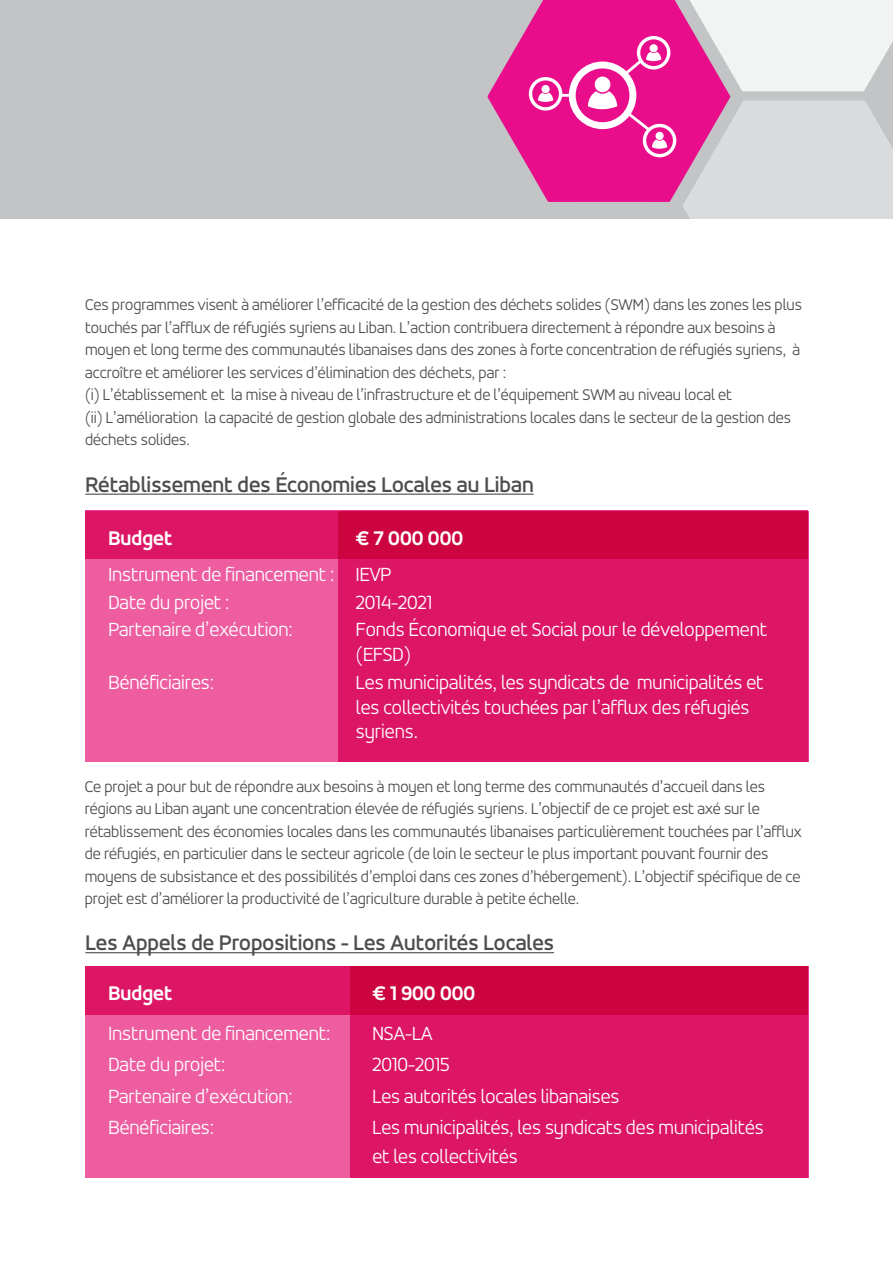
<style>
.page{position:relative;width:893px;height:1263px;background:#fff}
.page>*{position:absolute;margin:0;border:0;box-sizing:border-box;transform-origin:0 0}
.t1{font:500 22.5px "Accord Alt";letter-spacing:.005em;color:#4d4d4f}
.t2{font:700 21px "Accord Alt";color:#fff}
.t3{font:300 20.25px/24.8px "Accord Alt";color:#fff}
.t4{font:300 16.5px/22.5px "Accord Alt";color:#4d4d4f}
</style>
<div class="page">
<div style="left:0;top:0;width:893px;height:218px;background:#c2c4c6"></div>
<svg style="left:487px;top:0;width:243px;height:202px;fill:#e90c8b"></svg>
<svg style="left:682px;top:0;width:211px;height:91px;background:#ecd8e4"></svg>
<svg style="left:683px;top:101px;width:210px;height:118px;background:#d9c8d3"></svg>
<svg style="left:529px;top:36px;width:147px;height:121px;background:#ed3ba1"></svg>
<div style="left:541px;top:85px;width:9px;height:8px;background:#fff;border-radius:50%"></div>
<div style="left:85px;top:511px;width:723px;height:250px;background:#ed5da0"></div>
<div style="left:85px;top:966px;width:723px;height:211px;background:#ed5da0"></div>
<div style="left:85px;top:511px;width:723px;height:48px;background:#dc1565"></div>
<div style="left:85px;top:966px;width:723px;height:48px;background:#dc1565"></div>
<hr style="left:85px;top:494px;width:449px;height:1px;background:#4d4d4f">
<hr style="left:85px;top:952px;width:469px;height:1px;background:#4d4d4f">
<svg style="left:338px;top:511px;width:470px;height:250px;background:#d8115d"></svg>
<svg style="left:350px;top:966px;width:458px;height:211px;background:#d8115c"></svg>
<p class="t4" style="left:85px;top:293px;width:718px">Ces programmes visent à améliorer l’efficacité de la gestion des déchets solides (SWM) dans les zones les plus touchés par l’afflux de réfugiés syriens au Liban. L’action contribuera directement à répondre aux besoins à moyen et long terme des communautés libanaises dans des zones à forte concentration de réfugiés syriens, à accroître et améliorer les services d’élimination des déchets, par :<br>(i) L’établissement et la mise à niveau de l’infrastructure et de l’équipement SWM au niveau local et<br>(ii) L’amélioration la capacité de gestion globale des administrations locales dans le secteur de la gestion des déchets solides.</p>
<h1 class="t1" style="left:85px;top:471px;width:450px">Rétablissement des Économies Locales au Liban</h1>
<p class="t2" style="left:108px;top:526px;width:65px">Budget</p>
<p class="t2" style="left:356px;top:526px;width:109px">€ 7 000 000</p>
<p class="t3" style="left:108px;top:560px;width:284px;line-height:27.8px">Instrument de financement : IEVP<br>Date du projet :</p>
<p class="t3" style="left:356px;top:590px;width:78px">2014-2021</p>
<p class="t3" style="left:108px;top:617px;width:186px">Partenaire d’exécution:</p>
<p class="t3" style="left:356px;top:617px;width:413px">Fonds Économique et Social pour le développement (EFSD)</p>
<p class="t3" style="left:108px;top:670px;width:107px">Bénéficiaires:</p>
<p class="t3" style="left:356px;top:670px;width:409px">Les municipalités, les syndicats de municipalités et les collectivités touchées par l’afflux des réfugiés syriens.</p>
<p class="t4" style="left:85px;top:775px;width:719px">Ce projet a pour but de répondre aux besoins à moyen et long terme des communautés d’accueil dans les régions au Liban ayant une concentration élevée de réfugiés syriens. L’objectif de ce projet est axé sur le rétablissement des économies locales dans les communautés libanaises particulièrement touchées par l’afflux de réfugiés, en particulier dans le secteur agricole (de loin le secteur le plus important pouvant fournir des moyens de subsistance et des possibilités d’emploi dans ces zones d’hébergement). L’objectif spécifique de ce projet est d’améliorer la productivité de l’agriculture durable à petite échelle.</p>
<h1 class="t1" style="left:85px;top:930px;width:470px">Les Appels de Propositions - Les Autorités Locales</h1>
<p class="t2" style="left:108px;top:981px;width:65px">Budget</p>
<p class="t2" style="left:372px;top:981px;width:104px">€ 1 900 000</p>
<p class="t3" style="left:108px;top:1021px;width:223px">Instrument de financement:</p>
<p class="t3" style="left:372px;top:1021px;width:62px">NSA-LA</p>
<p class="t3" style="left:108px;top:1052px;width:119px">Date du projet:</p>
<p class="t3" style="left:372px;top:1052px;width:79px">2010-2015</p>
<p class="t3" style="left:108px;top:1084px;width:186px">Partenaire d’exécution:</p>
<p class="t3" style="left:372px;top:1084px;width:249px">Les autorités locales libanaises</p>
<p class="t3" style="left:108px;top:1115px;width:107px">Bénéficiaires:</p>
<p class="t3" style="left:372px;top:1113px;width:393px;line-height:28.5px">Les municipalités, les syndicats des municipalités et les collectivités</p>
</div>
